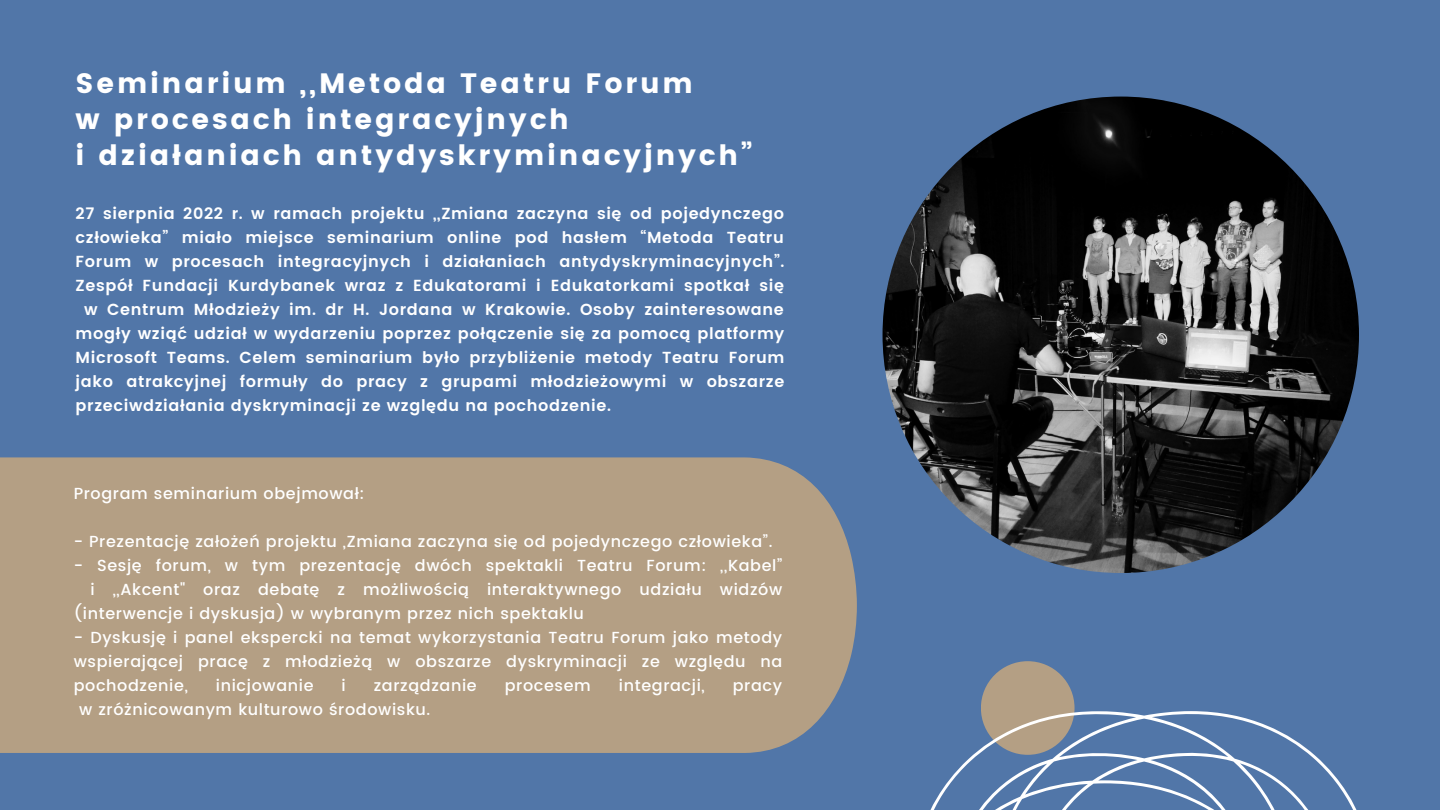
<style>
.page{position:relative;width:1440px;height:810px;background:#5176a8}
.page>*{position:absolute;margin:0;border:0;box-sizing:border-box;transform-origin:0 0}
.t1{font:28px "Poppins";letter-spacing:.1em;color:#fff}
.t2{font:600 16px "Poppins";letter-spacing:.04em;color:#fff}
.t3{font:500 16px/24px "Poppins";letter-spacing:.04em;color:#fff;text-align:justify}
</style>
<div class="page">
<div style="left:981px;top:661px;width:94px;height:94px;background:#b49f84;border-radius:50%"></div>
<svg style="left:930px;top:708px;width:427px;height:102px"></svg>
<div style="left:0;top:457px;width:857px;height:296px;background:#b49f84"></div>
<img style="left:883px;top:97px;width:476px;height:476px;border-radius:50%">
<p class="t1" style="left:76px;top:67px;width:619px">Seminarium ,,Metoda Teatru Forum</p>
<p class="t1" style="left:76px;top:103px;width:495px">w procesach integracyjnych</p>
<p class="t1" style="left:76px;top:139px;width:679px">i działaniach antydyskryminacyjnych”</p>
<p class="t2" style="left:76px;top:204px;width:710px">27 sierpnia 2022 r. w ramach projektu ,,Zmiana zaczyna się od pojedynczego</p>
<p class="t2" style="left:76px;top:228px;width:710px">człowieka” miało miejsce seminarium online pod hasłem “Metoda Teatru</p>
<p class="t2" style="left:76px;top:252px;width:710px">Forum w procesach integracyjnych i działaniach antydyskryminacyjnych”.</p>
<p class="t2" style="left:76px;top:276px;width:710px">Zespół Fundacji Kurdybanek wraz z Edukatorami i Edukatorkami spotkał się</p>
<p class="t2" style="left:84px;top:300px;width:701px">w Centrum Młodzieży im. dr H. Jordana w Krakowie. Osoby zainteresowane</p>
<p class="t2" style="left:76px;top:324px;width:710px">mogły wziąć udział w wydarzeniu poprzez połączenie się za pomocą platformy</p>
<p class="t2" style="left:76px;top:348px;width:710px">Microsoft Teams. Celem seminarium było przybliżenie metody Teatru Forum</p>
<p class="t2" style="left:76px;top:372px;width:710px">jako atrakcyjnej formuły do pracy z grupami młodzieżowymi w obszarze</p>
<p class="t2" style="left:76px;top:396px;width:537px">przeciwdziałania dyskryminacji ze względu na pochodzenie.</p>
<p class="t3" style="left:74px;top:481px;width:292px">Program seminarium obejmował:</p>
<p class="t3" style="left:74px;top:529px;width:700px">- Prezentację założeń projektu „Zmiana zaczyna się od pojedynczego człowieka”.</p>
<p class="t3" style="left:74px;top:553px;width:710px">- Sesję forum, w tym prezentację dwóch spektakli Teatru Forum: „,Kabel”</p>
<p class="t3" style="left:90px;top:577px;width:693px">i „,Akcent" oraz debatę z możliwością interaktywnego udziału widzów</p>
<p class="t3" style="left:74px;top:601px;width:512px">(interwencje i dyskusja) w wybranym przez nich spektaklu</p>
<p class="t3" style="left:74px;top:625px;width:710px">- Dyskusję i panel ekspercki na temat wykorzystania Teatru Forum jako metody wspierającej pracę z młodzieżą w obszarze dyskryminacji ze względu na pochodzenie,</p>
<p class="t3" style="left:216px;top:673px;width:99px">inicjowanie</p>
<p class="t3" style="left:342px;top:673px;width:6px">i</p>
<p class="t3" style="left:374px;top:673px;width:105px">zarządzanie</p>
<p class="t3" style="left:505px;top:673px;width:88px">procesem</p>
<p class="t3" style="left:619px;top:673px;width:87px">integracji,</p>
<p class="t3" style="left:733px;top:673px;width:51px">pracy</p>
<p class="t3" style="left:79px;top:697px;width:353px">w zróżnicowanym kulturowo środowisku.</p>
</div>
